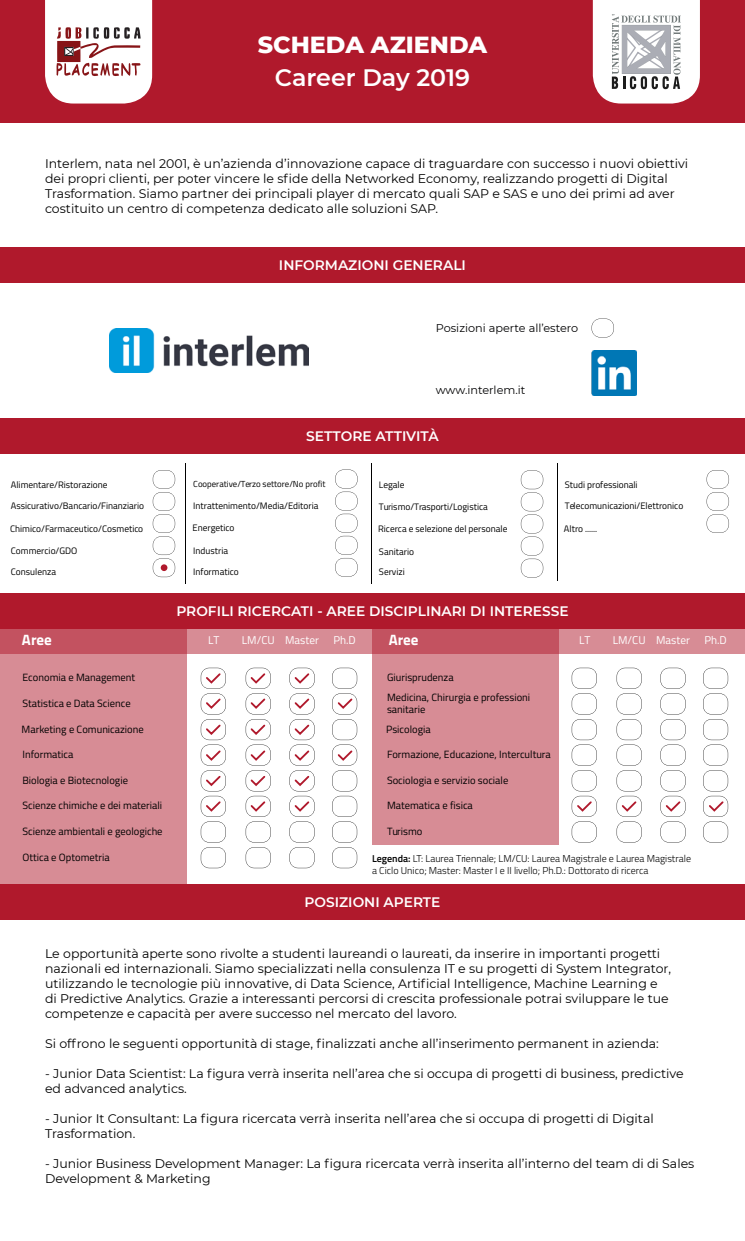
<style>
.page{position:relative;width:745px;height:1241px;background:#fff}
.page>*{position:absolute;margin:0;border:0;box-sizing:border-box;transform-origin:0 0}
.t1{font:800 23.75px "Montserrat";color:#fff}
.t2{font:600 23.75px "Montserrat";color:#fff}
.t3{font:700 15px "Titillium Web";color:#fff}
.t4{font:600 13.75px "Montserrat";color:#fff}
.t5{font:12.5px/15px "Montserrat";color:#000}
.t6{font:11.25px "Montserrat";color:#020203}
.t7{font:11.25px "Titillium Web";color:#fff}
.t8{font:10.5px/19.2px "Titillium Web";color:#000}
.t9{font:300 10px/12px "Titillium Web";color:#000}
.t10{font:9.38px "Titillium Web";color:#000}
.t11{font:8.75px "Titillium Web";color:#000}
.s1{font-weight:600}
</style>
<div class="page">
<div style="left:0;top:0;width:744px;height:123px;background:#b0192c"></div>
<div style="left:0;top:247px;width:744px;height:35px;background:#b0192c"></div>
<div style="left:0;top:418px;width:744px;height:36px;background:#b0192c"></div>
<div style="left:0;top:593px;width:744px;height:35px;background:#b0192c"></div>
<div style="left:0;top:883px;width:744px;height:36px;background:#b0192c"></div>
<div style="left:0;top:628px;width:744px;height:25px;background:#d78c95"></div>
<svg style="left:0;top:628px;width:186px;height:255px;background:#d4858f"></svg>
<svg style="left:372px;top:628px;width:186px;height:216px;background:#d4848e"></svg>
<svg style="left:153px;top:470px;width:22px;height:107px"></svg>
<svg style="left:335px;top:469px;width:22px;height:107px"></svg>
<svg style="left:520px;top:470px;width:23px;height:107px"></svg>
<svg style="left:706px;top:470px;width:22px;height:63px"></svg>
<hr style="left:185px;top:463px;width:1px;height:120px;background:#000">
<hr style="left:371px;top:463px;width:1px;height:120px;background:#000">
<hr style="left:557px;top:463px;width:1px;height:118px;background:#000">
<svg style="left:592px;top:0;width:107px;height:103px;background:#e1dddf"></svg>
<svg style="left:45px;top:0;width:107px;height:103px;background:#eadadb"></svg>
<svg style="left:591px;top:318px;width:22px;height:19px"></svg>
<img style="left:109px;top:328px;width:199px;height:44px">
<img style="left:591px;top:351px;width:45px;height:45px">
<div style="left:161px;top:564px;width:6px;height:7px;background:#b0192c;border-radius:50%"></div>
<div style="left:342px;top:564px;width:7px;height:7px;background:#fff;border-radius:50%"></div>
<div style="left:528px;top:564px;width:7px;height:7px;background:#fff;border-radius:50%"></div>
<div style="left:161px;top:542px;width:6px;height:7px;background:#fff;border-radius:50%"></div>
<div style="left:342px;top:542px;width:7px;height:7px;background:#fff;border-radius:50%"></div>
<div style="left:528px;top:542px;width:7px;height:7px;background:#fff;border-radius:50%"></div>
<div style="left:161px;top:520px;width:6px;height:7px;background:#fff;border-radius:50%"></div>
<div style="left:342px;top:520px;width:7px;height:7px;background:#fff;border-radius:50%"></div>
<div style="left:528px;top:520px;width:7px;height:7px;background:#fff;border-radius:50%"></div>
<div style="left:714px;top:520px;width:7px;height:7px;background:#fff;border-radius:50%"></div>
<div style="left:161px;top:498px;width:6px;height:7px;background:#fff;border-radius:50%"></div>
<div style="left:342px;top:498px;width:7px;height:7px;background:#fff;border-radius:50%"></div>
<div style="left:528px;top:498px;width:7px;height:7px;background:#fff;border-radius:50%"></div>
<div style="left:714px;top:498px;width:7px;height:7px;background:#fff;border-radius:50%"></div>
<div style="left:161px;top:476px;width:6px;height:7px;background:#fff;border-radius:50%"></div>
<div style="left:342px;top:476px;width:7px;height:7px;background:#fff;border-radius:50%"></div>
<div style="left:528px;top:476px;width:7px;height:7px;background:#fff;border-radius:50%"></div>
<div style="left:599px;top:324px;width:6px;height:7px;background:#fff;border-radius:50%"></div>
<div style="left:714px;top:476px;width:7px;height:7px;background:#fff;border-radius:50%"></div>
<svg style="left:616px;top:667px;width:25px;height:175px"></svg>
<svg style="left:245px;top:667px;width:26px;height:201px"></svg>
<svg style="left:660px;top:667px;width:25px;height:175px"></svg>
<svg style="left:289px;top:667px;width:25px;height:201px"></svg>
<svg style="left:703px;top:667px;width:24px;height:175px"></svg>
<svg style="left:332px;top:667px;width:25px;height:201px"></svg>
<svg style="left:571px;top:667px;width:25px;height:175px"></svg>
<svg style="left:201px;top:667px;width:25px;height:201px"></svg>
<h1 class="t1" style="left:258px;top:27px;width:230px">SCHEDA AZIENDA</h1>
<h1 class="t2" style="left:275px;top:60px;width:197px">Career Day 2019</h1>
<p class="t5" style="left:45px;top:156px;width:644px">Interlem, nata nel 2001, è un’azienda d’innovazione capace di traguardare con successo i nuovi obiettivi dei propri clienti, per poter vincere le sfide della Networked Economy, realizzando progetti di Digital Trasformation. Siamo partner dei principali player di mercato quali SAP e SAS e uno dei primi ad aver costituito un centro di competenza dedicato alle soluzioni SAP.</p>
<p class="t4" style="left:279px;top:255px;width:188px">INFORMAZIONI GENERALI</p>
<p class="t6" style="left:435px;top:320px;width:144px">Posizioni aperte all’estero</p>
<p class="t6" style="left:435px;top:382px;width:91px">www.interlem.it</p>
<p class="t10" style="left:11px;top:477px;width:98px">Alimentare/Ristorazione</p>
<p class="t10" style="left:11px;top:499px;width:135px">Assicurativo/Bancario/Finanziario</p>
<p class="t10" style="left:10px;top:521px;width:134px">Chimico/Farmaceutico/Cosmetico</p>
<p class="t10" style="left:11px;top:544px;width:68px">Commercio/GDO</p>
<p class="t10" style="left:11px;top:565px;width:47px">Consulenza</p>
<p class="t4" style="left:306px;top:426px;width:134px">SETTORE ATTIVITÀ</p>
<p class="t11" style="left:193px;top:477px;width:134px">Cooperative/Terzo settore/No profit</p>
<p class="t10" style="left:193px;top:499px;width:127px">Intrattenimento/Media/Editoria</p>
<p class="t10" style="left:192px;top:521px;width:43px">Energetico</p>
<p class="t10" style="left:193px;top:543px;width:36px">Industria</p>
<p class="t10" style="left:193px;top:564px;width:47px">Informatico</p>
<p class="t10" style="left:378px;top:478px;width:27px">Legale</p>
<p class="t10" style="left:378px;top:499px;width:110px">Turismo/Trasporti/Logistica</p>
<p class="t10" style="left:378px;top:522px;width:131px">Ricerca e selezione del personale</p>
<p class="t10" style="left:378px;top:544px;width:37px">Sanitario</p>
<p class="t10" style="left:378px;top:565px;width:27px">Servizi</p>
<p class="t10" style="left:564px;top:477px;width:74px">Studi professionali</p>
<p class="t10" style="left:564px;top:499px;width:120px">Telecomunicazioni/Elettronico</p>
<p class="t10" style="left:563px;top:521px;width:35px">Altro ......</p>
<p class="t4" style="left:176px;top:601px;width:393px">PROFILI RICERCATI - AREE DISCIPLINARI DI INTERESSE</p>
<p class="t3" style="left:22px;top:628px;width:31px">Aree</p>
<p class="t3" style="left:388px;top:628px;width:31px">Aree</p>
<p class="t7" style="left:578px;top:631px;width:13px">LT</p>
<p class="t7" style="left:612px;top:631px;width:79px">LM/CU Master</p>
<p class="t7" style="left:704px;top:631px;width:24px">Ph.D</p>
<p class="t7" style="left:208px;top:631px;width:13px">LT</p>
<p class="t7" style="left:242px;top:631px;width:79px">LM/CU Master</p>
<p class="t7" style="left:333px;top:631px;width:24px">Ph.D</p>
<p class="t8" style="left:22px;top:667px;width:114px">Economia e Management</p>
<p class="t8" style="left:22px;top:693px;width:110px">Statistica e Data Science</p>
<p class="t8" style="left:22px;top:718px;width:124px">Marketing e Comunicazione</p>
<p class="t8" style="left:22px;top:744px;width:52px">Informatica</p>
<p class="t8" style="left:22px;top:769px;width:107px">Biologia e Biotecnologie</p>
<p class="t8" style="left:22px;top:795px;width:141px">Scienze chimiche e dei materiali</p>
<p class="t8" style="left:22px;top:821px;width:141px">Scienze ambientali e geologiche</p>
<p class="t8" style="left:22px;top:846px;width:89px">Ottica e Optometria</p>
<p class="t8" style="left:387px;top:667px;width:145px">Giurisprudenza<br>Medicina, Chirurgia e professioni</p>
<p class="t8" style="left:386px;top:699px;width:46px">sanitarie<br>Psicologia</p>
<p class="t8" style="left:387px;top:744px;width:165px">Formazione, Educazione, Intercultura</p>
<p class="t8" style="left:387px;top:769px;width:123px">Sociologia e servizio sociale</p>
<p class="t8" style="left:387px;top:795px;width:87px">Matematica e fisica</p>
<p class="t8" style="left:387px;top:821px;width:37px">Turismo</p>
<p class="t9" style="left:372px;top:851px;width:320px"><span class="s1">Legenda:</span> LT: Laurea Triennale; LM/CU: Laurea Magistrale e Laurea Magistrale a Ciclo Unico; Master: Master I e II livello; Ph.D.: Dottorato di ricerca</p>
<p class="t4" style="left:304px;top:892px;width:137px">POSIZIONI APERTE</p>
<p class="t5" style="left:45px;top:945px;width:627px">Le opportunità aperte sono rivolte a studenti laureandi o laureati, da inserire in importanti progetti nazionali ed internazionali. Siamo specializzati nella consulenza IT e su progetti di System Integrator, utilizzando le tecnologie più innovative, di Data Science, Artificial Intelligence, Machine Learning e di Predictive Analytics. Grazie a interessanti percorsi di crescita professionale potrai sviluppare le tue competenze e capacità per avere successo nel mercato del lavoro.</p>
<p class="t5" style="left:45px;top:1035px;width:615px">Si offrono le seguenti opportunità di stage, finalizzati anche all’inserimento permanent in azienda:</p>
<p class="t5" style="left:45px;top:1065px;width:639px">- Junior Data Scientist: La figura verrà inserita nell’area che si occupa di progetti di business, predictive ed advanced analytics.</p>
<p class="t5" style="left:45px;top:1110px;width:610px">- Junior It Consultant: La figura ricercata verrà inserita nell’area che si occupa di progetti di Digital<br>Trasformation.</p>
<p class="t5" style="left:45px;top:1155px;width:650px">- Junior Business Development Manager: La figura ricercata verrà inserita all’interno del team di di Sales<br>Development &amp; Marketing</p>
</div>
